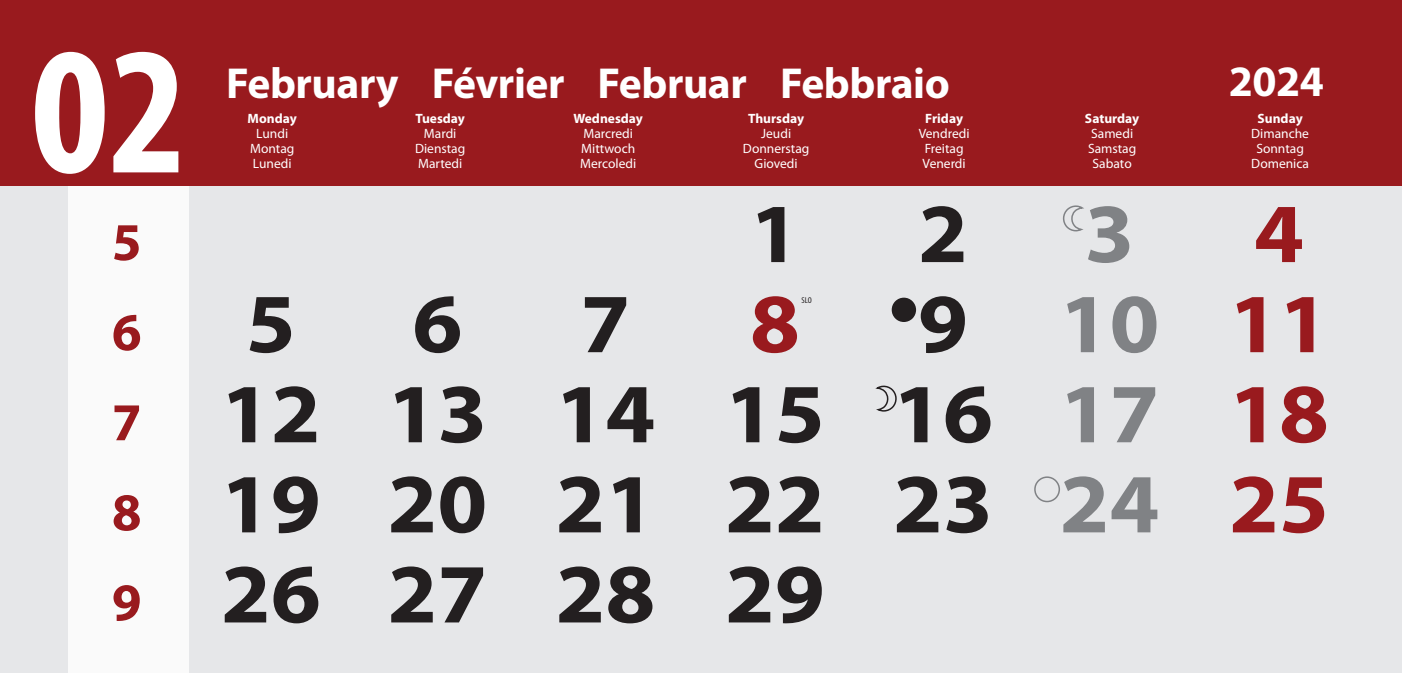
<style>
.page{position:relative;width:1402px;height:673px;background:#fff}
.page>*{position:absolute;margin:0;border:0;box-sizing:border-box;transform-origin:0 0}
.t1{font:700 condensed 183px "Myriad Pro";color:#fff}
.t2{font:700 84.6px/90px "Myriad Pro";color:#231f20;text-align:justify;scale:1.06 1}
.t3{font:700 84.6px "Myriad Pro";color:#991a1e;scale:1.06 1}
.t4{font:700 84.6px "Myriad Pro";color:#808285;scale:1.06 1}
.t5{font:700 53.4px/90px "Myriad Pro";color:#991a1e;text-align:justify}
.t6{font:700 43.5px "Myriad Pro";letter-spacing:-.01em;color:#fff}
.t7{font:13.5px/15px "Myriad Pro";color:#fff;text-align:center}
.t8{font:700 13.5px "Myriad Pro";color:#fff}
.t9{font:condensed 8.4px "Myriad Pro";color:#231f20;scale:1.06 1}
.s1{color:#808285}
.s2{color:#991a1e}
</style>
<div class="page">
<div style="left:0;top:185px;width:1402px;height:487px;background:#e6e7e9"></div>
<div style="left:68px;top:185px;width:120px;height:487px;background:#fff"></div>
<div style="left:0;top:0;width:1402px;height:185px;background:#991a1e"></div>
<svg style="left:1063px;top:205px;width:21px;height:27px"></svg>
<svg style="left:1034px;top:476px;width:26px;height:27px"></svg>
<svg style="left:892px;top:297px;width:24px;height:25px"></svg>
<svg style="left:875px;top:385px;width:22px;height:27px"></svg>
<h1 class="t1" style="left:31px;top:-3px;width:157px">02</h1>
<h3 class="t5" style="left:112px;top:195px;width:31px">5<br>6<br>7<br>8<br>9</h3>
<h3 class="t6" style="left:226px;top:54px;width:725px">February Février Februar Febbraio</h3>
<h3 class="t6" style="left:1229px;top:53px;width:97px">2024</h3>
<p class="t8" style="left:248px;top:109px;width:51px">Monday</p>
<p class="t7" style="left:250px;top:125px;width:46px">Lundi<br>Montag<br>Lunedi</p>
<p class="t8" style="left:415px;top:109px;width:51px">Tuesday</p>
<p class="t7" style="left:415px;top:125px;width:52px">Mardi<br>Dienstag<br>Martedi</p>
<p class="t8" style="left:573px;top:109px;width:71px">Wednesday</p>
<p class="t7" style="left:580px;top:125px;width:58px;text-align:left">Marcredi<br>Mittwoch<br>Mercoledi</p>
<p class="t8" style="left:748px;top:109px;width:58px">Thursday</p>
<p class="t7" style="left:743px;top:125px;width:68px">Jeudi<br>Donnerstag<br>Giovedi</p>
<p class="t8" style="left:925px;top:109px;width:39px">Friday</p>
<p class="t7" style="left:919px;top:125px;width:52px;text-align:left">Vendredi<br>Freitag<br>Venerdi</p>
<p class="t8" style="left:1085px;top:109px;width:56px">Saturday</p>
<p class="t7" style="left:1088px;top:125px;width:50px">Samedi<br>Samstag<br>Sabato</p>
<p class="t8" style="left:1257px;top:109px;width:47px">Sunday</p>
<p class="t7" style="left:1251px;top:125px;width:59px">Dimanche<br>Sonntag<br>Domenica</p>
<h2 class="t2" style="left:750px;top:186px;width:49px">1</h2>
<h2 class="t2" style="left:918px;top:186px;width:49px">2</h2>
<h2 class="t4" style="left:1084px;top:178px;width:49px">3</h2>
<h2 class="t3" style="left:1254px;top:178px;width:49px">4</h2>
<h2 class="t2" style="left:221px;top:276px;width:1047px;text-indent:697px">9 <span class="s1">10</span> <span class="s2">11<br></span>12 13 14 15 16 <span class="s1">17</span> <span class="s2">18<br></span>19 20 21 22 23 <span class="s1">24</span> <span class="s2">25<br></span>26 27 28 29</h2>
<h2 class="t2" style="left:246px;top:276px;width:49px">5</h2>
<h2 class="t2" style="left:412px;top:276px;width:49px">6</h2>
<h2 class="t2" style="left:580px;top:276px;width:49px">7</h2>
<h2 class="t3" style="left:750px;top:268px;width:49px">8</h2>
<p class="t9" style="left:801px;top:295px;width:11px">SLO</p>
</div>
